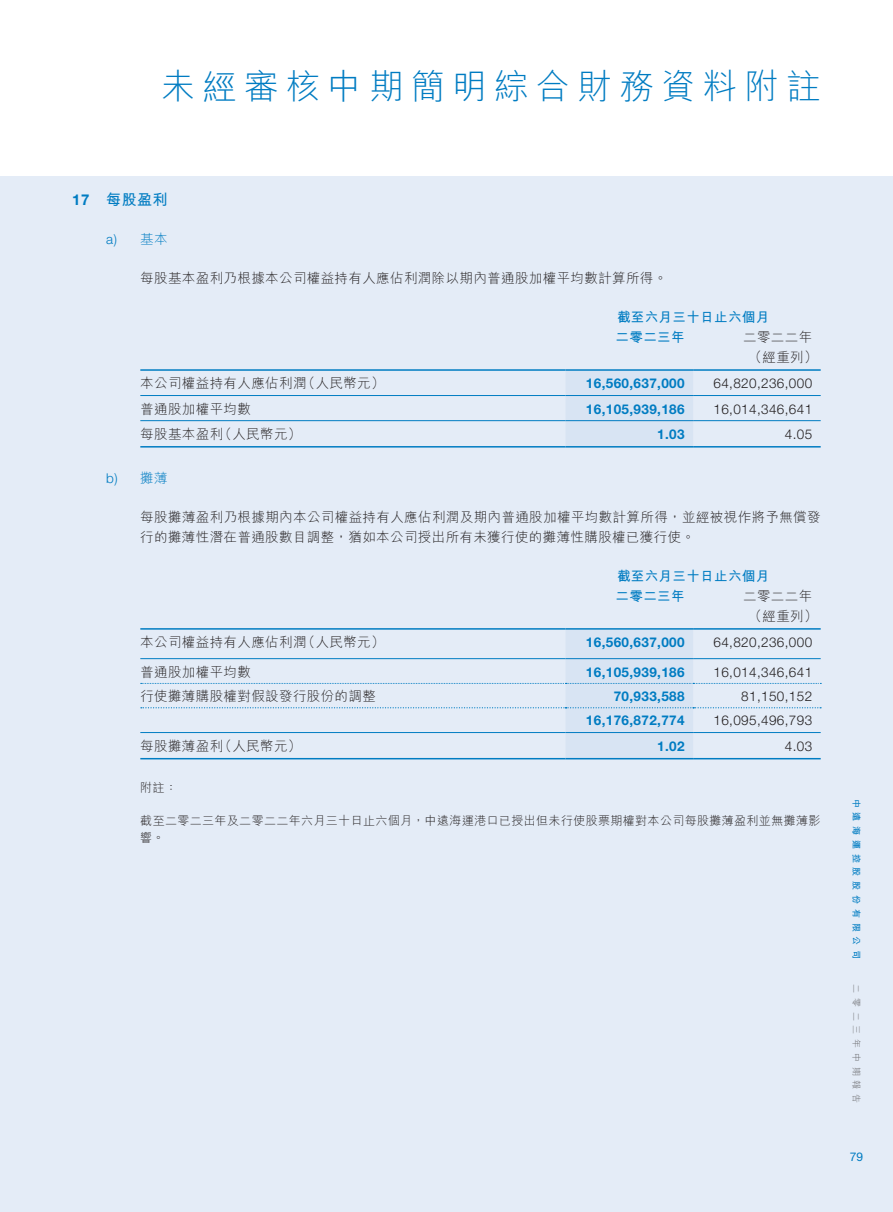
<style>
.page{position:relative;width:893px;height:1212px;background:#fff}
.page>*{position:absolute;margin:0;border:0;box-sizing:border-box;transform-origin:0 0}
.t1{font:300 34.5px "M Hei HK";letter-spacing:.21em;color:#007cc2}
.t2{font:700 15px "M Hei HK";color:#007cc2}
.t3{font:300 13.5px/20.1px "M Hei HK";letter-spacing:.03em;color:#231f20;text-align:center}
.t4{font:700 13.5px "Helvetica Neue LT Std";letter-spacing:.03em;color:#007cc2}
.t5{font:300 13.5px "Helvetica Neue LT Std";letter-spacing:.03em;color:#231f20}
.t6{font:700 13.5px/20.1px "M Hei HK";letter-spacing:.03em;color:#007cc2}
.t7{font:300 13.5px "Helvetica Neue LT Std";color:#007cc2}
.t8{font:300 12px/16.5px "M Hei HK";letter-spacing:.03em;color:#231f20}
.t9{font:12px "Helvetica Neue LT Std";color:#007cc2}
.t10{font:700 9px "M Hei HK";letter-spacing:.53em;color:#007cc2}
.t11{font:300 9px "M Hei HK";letter-spacing:.53em;color:#636366}
.s1{font-family:"Helvetica Neue LT Std"}
.s2{font-family:"M Hei HK"}
</style>
<div class="page">
<div style="left:0;top:176px;width:893px;height:1036px;background:#e4ecf7"></div>
<div style="left:566px;top:371px;width:127px;height:75px;background:#d8e4f3"></div>
<hr style="left:140px;top:369px;width:426px;height:2px;background:#007cc2">
<hr style="left:566px;top:369px;width:127px;height:2px;background:#007cc2">
<hr style="left:693px;top:369px;width:128px;height:2px;background:#007cc2">
<hr style="left:140px;top:395px;width:426px;height:1px;background:#007cc2">
<hr style="left:566px;top:395px;width:127px;height:1px;background:#007cc2">
<hr style="left:693px;top:395px;width:128px;height:1px;background:#007cc2">
<hr style="left:140px;top:420px;width:426px;height:1px;background:#007cc2">
<hr style="left:566px;top:420px;width:127px;height:1px;background:#007cc2">
<hr style="left:693px;top:420px;width:128px;height:1px;background:#007cc2">
<hr style="left:140px;top:446px;width:426px;height:1px;background:#007cc2">
<hr style="left:566px;top:446px;width:127px;height:1px;background:#007cc2">
<hr style="left:693px;top:446px;width:128px;height:1px;background:#007cc2">
<svg style="left:141px;top:630px;width:680px;height:128px"></svg>
<hr style="left:140px;top:628px;width:426px;height:2px;background:#007cc2">
<hr style="left:566px;top:628px;width:127px;height:2px;background:#007cc2">
<hr style="left:693px;top:628px;width:128px;height:2px;background:#007cc2">
<hr style="left:140px;top:658px;width:426px;height:1px;background:#007cc2">
<hr style="left:566px;top:658px;width:127px;height:1px;background:#007cc2">
<hr style="left:693px;top:658px;width:128px;height:1px;background:#007cc2">
<hr style="left:140px;top:732px;width:426px;height:1px;background:#007cc2">
<hr style="left:566px;top:732px;width:127px;height:1px;background:#007cc2">
<hr style="left:693px;top:732px;width:128px;height:1px;background:#007cc2">
<hr style="left:140px;top:758px;width:426px;height:1px;background:#007cc2">
<hr style="left:566px;top:758px;width:127px;height:1px;background:#007cc2">
<hr style="left:693px;top:758px;width:128px;height:1px;background:#007cc2">
<h1 class="t1" style="left:161px;top:69px;width:661px">未經審核中期簡明綜合財務資料附註</h1>
<p class="t2" style="left:72px;top:188px;width:97px"><span class="s1">17</span> 每股盈利</p>
<p class="t7" style="left:106px;top:231px;width:63px">a) <span class="s2">基本</span></p>
<p class="t3" style="left:140px;top:268px;width:528px">每股基本盈利乃根據本公司權益持有人應佔利潤除以期內普通股加權平均數計算所得。</p>
<p class="t6" style="left:616px;top:305px;width:155px">截至六月三十日止六個月二零二三年</p>
<p class="t3" style="left:743px;top:327px;width:76px">二零二二年（經重列）</p>
<p class="t3" style="left:140px;top:373px;width:246px">本公司權益持有人應佔利潤（人民幣元）</p>
<p class="t4" style="left:586px;top:375px;width:100px">16,560,637,000</p>
<p class="t5" style="left:713px;top:375px;width:100px">64,820,236,000</p>
<p class="t3" style="left:140px;top:398px;width:112px">普通股加權平均數</p>
<p class="t4" style="left:586px;top:400px;width:100px">16,105,939,186</p>
<p class="t5" style="left:713px;top:400px;width:100px">16,014,346,641</p>
<p class="t3" style="left:140px;top:423px;width:163px">每股基本盈利（人民幣元）</p>
<p class="t4" style="left:657px;top:425px;width:29px">1.03</p>
<p class="t5" style="left:785px;top:426px;width:29px">4.05</p>
<p class="t7" style="left:106px;top:470px;width:63px">b) <span class="s2">攤薄</span></p>
<p class="t3" style="left:140px;top:507px;width:682px;line-height:19.5px;text-align:left">每股攤薄盈利乃根據期內本公司權益持有人應佔利潤及期內普通股加權平均數計算所得，並經被視作將予無償發行的攤薄性潛在普通股數目調整，猶如本公司授出所有未獲行使的攤薄性購股權已獲行使。</p>
<p class="t6" style="left:616px;top:564px;width:155px">截至六月三十日止六個月二零二三年</p>
<p class="t3" style="left:743px;top:585px;width:76px">二零二二年（經重列）</p>
<p class="t3" style="left:140px;top:632px;width:246px">本公司權益持有人應佔利潤（人民幣元）</p>
<p class="t4" style="left:586px;top:634px;width:100px">16,560,637,000</p>
<p class="t5" style="left:713px;top:634px;width:100px">64,820,236,000</p>
<p class="t3" style="left:140px;top:661px;width:112px">普通股加權平均數</p>
<p class="t4" style="left:586px;top:663px;width:100px">16,105,939,186</p>
<p class="t5" style="left:713px;top:664px;width:100px">16,014,346,641</p>
<p class="t3" style="left:140px;top:686px;width:237px">行使攤薄購股權對假設發行股份的調整</p>
<p class="t4" style="left:614px;top:688px;width:72px">70,933,588</p>
<p class="t5" style="left:741px;top:688px;width:72px">81,150,152</p>
<p class="t4" style="left:586px;top:712px;width:100px">16,176,872,774</p>
<p class="t5" style="left:713px;top:712px;width:100px">16,095,496,793</p>
<p class="t3" style="left:140px;top:735px;width:163px">每股攤薄盈利（人民幣元）</p>
<p class="t4" style="left:657px;top:737px;width:29px">1.02</p>
<p class="t5" style="left:785px;top:737px;width:29px">4.03</p>
<p class="t8" style="left:140px;top:779px;width:38px">附註：</p>
<p class="t8" style="left:140px;top:812px;width:682px">截至二零二三年及二零二二年六月三十日止六個月，中遠海運港口已授出但未行使股票期權對本公司每股攤薄盈利並無攤薄影響。</p>
<p class="t10" style="left:863px;top:799px;width:162px;rotate:90deg">中遠海運控股股份有限公司</p>
<p class="t11" style="left:861px;top:984px;width:121px;rotate:90deg">二零二三年中期報告</p>
<p class="t9" style="left:850px;top:1149px;width:15px">79</p>
</div>
